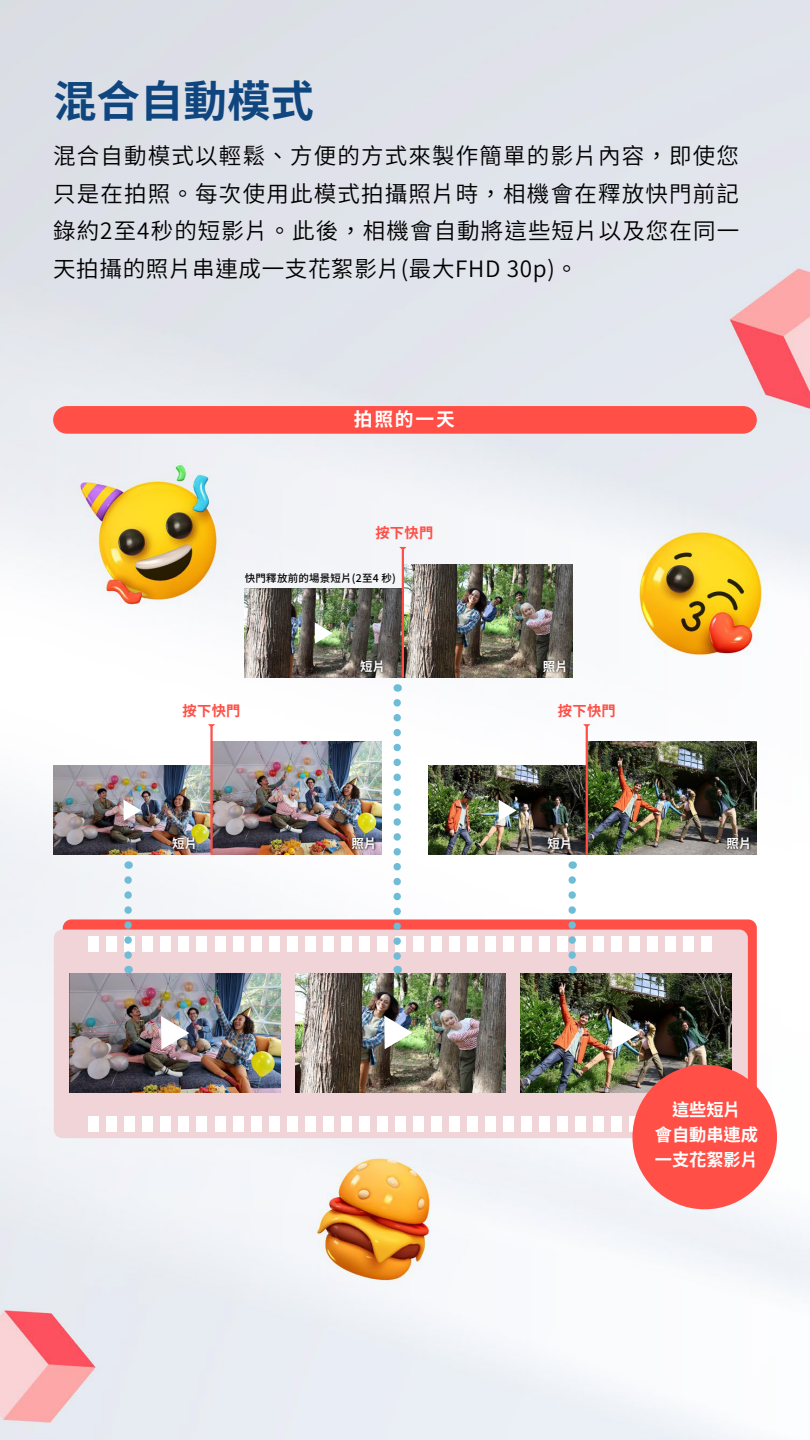
<style>
.page{position:relative;width:810px;height:1440px;background:#fff}
.page>*{position:absolute;margin:0;border:0;box-sizing:border-box;transform-origin:0 0}
.t1{font:700 43.5px "Source Han Sans TW";color:#10467f}
.t2{font:22.5px/37.5px "Source Han Sans TW";letter-spacing:.04em;color:#000;text-align:justify}
.t3{font:700 18.75px "Source Han Sans TW";letter-spacing:.1em;color:#fff}
.t4{font:700 17.25px/25px "Source Han Sans TW";letter-spacing:-.005em;color:#fff;text-align:center}
.t5{font:700 14.25px "Source Han Sans TW";letter-spacing:.02em;color:#ff4f46}
.t6{font:700 12.45px "Source Han Sans TW";letter-spacing:.02em;color:#fff}
.t7{font:500 10.5px "Source Han Sans TW";letter-spacing:.02em;color:#000}
</style>
<div class="page">
<img style="left:0;top:0;width:810px;height:1440px">
<img style="left:588px;top:741px;width:169px;height:114px">
<img style="left:723px;top:834px;width:32px;height:31px">
<img style="left:428px;top:766px;width:158px;height:89px">
<img style="left:544px;top:834px;width:32px;height:31px">
<svg style="left:499px;top:800px;width:18px;height:21px"></svg>
<img style="left:404px;top:564px;width:169px;height:114px">
<img style="left:539px;top:657px;width:32px;height:30px">
<img style="left:244px;top:588px;width:158px;height:90px">
<img style="left:357px;top:657px;width:32px;height:31px">
<svg style="left:315px;top:622px;width:18px;height:22px"></svg>
<img style="left:213px;top:741px;width:169px;height:114px">
<img style="left:348px;top:834px;width:32px;height:31px">
<img style="left:53px;top:766px;width:157px;height:89px">
<img style="left:169px;top:834px;width:32px;height:31px">
<svg style="left:123px;top:800px;width:18px;height:21px"></svg>
<div style="left:53px;top:406px;width:704px;height:28px;background:#ff4f46;border-radius:14px"></div>
<div style="left:63px;top:919px;width:694px;height:209px;background:#ff4f46;border-radius:9px"></div>
<div style="left:54px;top:930px;width:694px;height:208px;background:#f1d4d7;border-radius:9px"></div>
<div style="left:89px;top:1116px;width:10px;height:15px;background:#fff"></div>
<div style="left:215px;top:1116px;width:10px;height:15px;background:#fff"></div>
<div style="left:341px;top:1116px;width:10px;height:15px;background:#fff"></div>
<div style="left:467px;top:1116px;width:11px;height:15px;background:#fff"></div>
<div style="left:593px;top:1116px;width:11px;height:15px;background:#fff"></div>
<div style="left:629px;top:1116px;width:11px;height:15px;background:#fff"></div>
<div style="left:107px;top:1116px;width:10px;height:15px;background:#fff"></div>
<div style="left:233px;top:1116px;width:10px;height:15px;background:#fff"></div>
<div style="left:359px;top:1116px;width:11px;height:15px;background:#fff"></div>
<div style="left:485px;top:1116px;width:11px;height:15px;background:#fff"></div>
<div style="left:125px;top:1116px;width:10px;height:15px;background:#fff"></div>
<div style="left:251px;top:1116px;width:10px;height:15px;background:#fff"></div>
<div style="left:377px;top:1116px;width:11px;height:15px;background:#fff"></div>
<div style="left:503px;top:1116px;width:11px;height:15px;background:#fff"></div>
<div style="left:143px;top:1116px;width:10px;height:15px;background:#fff"></div>
<div style="left:269px;top:1116px;width:10px;height:15px;background:#fff"></div>
<div style="left:395px;top:1116px;width:11px;height:15px;background:#fff"></div>
<div style="left:521px;top:1116px;width:11px;height:15px;background:#fff"></div>
<div style="left:161px;top:1116px;width:10px;height:15px;background:#fff"></div>
<div style="left:287px;top:1116px;width:10px;height:15px;background:#fff"></div>
<div style="left:413px;top:1116px;width:11px;height:15px;background:#fff"></div>
<div style="left:539px;top:1116px;width:11px;height:15px;background:#fff"></div>
<div style="left:179px;top:1116px;width:10px;height:15px;background:#fff"></div>
<div style="left:305px;top:1116px;width:10px;height:15px;background:#fff"></div>
<div style="left:431px;top:1116px;width:11px;height:15px;background:#fff"></div>
<div style="left:557px;top:1116px;width:11px;height:15px;background:#fff"></div>
<div style="left:197px;top:1116px;width:10px;height:15px;background:#fff"></div>
<div style="left:323px;top:1116px;width:10px;height:15px;background:#fff"></div>
<div style="left:449px;top:1116px;width:11px;height:15px;background:#fff"></div>
<div style="left:575px;top:1116px;width:11px;height:15px;background:#fff"></div>
<div style="left:611px;top:1116px;width:11px;height:15px;background:#fff"></div>
<div style="left:89px;top:936px;width:10px;height:16px;background:#fff"></div>
<div style="left:215px;top:936px;width:10px;height:16px;background:#fff"></div>
<div style="left:341px;top:936px;width:10px;height:16px;background:#fff"></div>
<div style="left:467px;top:936px;width:11px;height:16px;background:#fff"></div>
<div style="left:593px;top:936px;width:11px;height:16px;background:#fff"></div>
<div style="left:629px;top:936px;width:11px;height:16px;background:#fff"></div>
<div style="left:107px;top:936px;width:10px;height:16px;background:#fff"></div>
<div style="left:233px;top:936px;width:10px;height:16px;background:#fff"></div>
<div style="left:359px;top:936px;width:11px;height:16px;background:#fff"></div>
<div style="left:485px;top:936px;width:11px;height:16px;background:#fff"></div>
<div style="left:647px;top:936px;width:11px;height:16px;background:#fff"></div>
<div style="left:125px;top:936px;width:10px;height:16px;background:#fff"></div>
<div style="left:251px;top:936px;width:10px;height:16px;background:#fff"></div>
<div style="left:377px;top:936px;width:11px;height:16px;background:#fff"></div>
<div style="left:503px;top:936px;width:11px;height:16px;background:#fff"></div>
<div style="left:665px;top:936px;width:11px;height:16px;background:#fff"></div>
<div style="left:143px;top:936px;width:10px;height:16px;background:#fff"></div>
<div style="left:269px;top:936px;width:10px;height:16px;background:#fff"></div>
<div style="left:395px;top:936px;width:11px;height:16px;background:#fff"></div>
<div style="left:521px;top:936px;width:11px;height:16px;background:#fff"></div>
<div style="left:683px;top:936px;width:11px;height:16px;background:#fff"></div>
<div style="left:161px;top:936px;width:10px;height:16px;background:#fff"></div>
<div style="left:287px;top:936px;width:10px;height:16px;background:#fff"></div>
<div style="left:413px;top:936px;width:11px;height:16px;background:#fff"></div>
<div style="left:539px;top:936px;width:11px;height:16px;background:#fff"></div>
<div style="left:701px;top:936px;width:11px;height:16px;background:#fff"></div>
<div style="left:179px;top:936px;width:10px;height:16px;background:#fff"></div>
<div style="left:305px;top:936px;width:10px;height:16px;background:#fff"></div>
<div style="left:431px;top:936px;width:11px;height:16px;background:#fff"></div>
<div style="left:557px;top:936px;width:11px;height:16px;background:#fff"></div>
<div style="left:197px;top:936px;width:10px;height:16px;background:#fff"></div>
<div style="left:323px;top:936px;width:10px;height:16px;background:#fff"></div>
<div style="left:449px;top:936px;width:11px;height:16px;background:#fff"></div>
<div style="left:575px;top:936px;width:11px;height:16px;background:#fff"></div>
<div style="left:611px;top:936px;width:11px;height:16px;background:#fff"></div>
<img style="left:521px;top:973px;width:210px;height:119px">
<img style="left:295px;top:973px;width:211px;height:119px">
<img style="left:70px;top:973px;width:211px;height:119px">
<svg style="left:384px;top:1016px;width:29px;height:33px"></svg>
<svg style="left:612px;top:1016px;width:28px;height:34px"></svg>
<div style="left:632px;top:1065px;width:145px;height:144px;background:#ff4f46;border-radius:50%"></div>
<svg style="left:568px;top:880px;width:8px;height:93px"></svg>
<svg style="left:124px;top:880px;width:8px;height:93px"></svg>
<svg style="left:393px;top:703px;width:8px;height:270px"></svg>
<hr style="left:210px;top:727px;width:3px;height:128px;background:#ff4f46">
<svg style="left:208px;top:724px;width:7px;height:4px"></svg>
<hr style="left:586px;top:727px;width:2px;height:128px;background:#ff4f46">
<svg style="left:583px;top:724px;width:7px;height:4px"></svg>
<hr style="left:402px;top:549px;width:2px;height:129px;background:#ff4f46">
<svg style="left:399px;top:547px;width:7px;height:4px"></svg>
<svg style="left:161px;top:1016px;width:28px;height:34px"></svg>
<h1 class="t1" style="left:53px;top:77px;width:263px">混合自動模式</h1>
<p class="t2" style="left:53px;top:138px;width:688px">混合自動模式以輕鬆、方便的方式來製作簡單的影片內容，即使您只是在拍照。每次使用此模式拍攝照片時，相機會在釋放快門前記錄約2至4秒的短影片。此後，相機會自動將這些短片以及您在同一天拍攝的照片串連成一支花絮影片(最大FHD 30p)。</p>
<p class="t3" style="left:354px;top:409px;width:103px">拍照的一天</p>
<p class="t5" style="left:375px;top:525px;width:59px">按下快門</p>
<p class="t7" style="left:245px;top:572px;width:153px">快門釋放前的場景短片(2至4 秒)</p>
<p class="t6" style="left:360px;top:660px;width:27px">短片</p>
<p class="t6" style="left:543px;top:660px;width:27px">照片</p>
<p class="t5" style="left:183px;top:702px;width:59px">按下快門</p>
<p class="t5" style="left:558px;top:702px;width:59px">按下快門</p>
<p class="t6" style="left:172px;top:837px;width:27px">短片</p>
<p class="t6" style="left:351px;top:837px;width:27px">照片</p>
<p class="t6" style="left:548px;top:837px;width:27px">短片</p>
<p class="t6" style="left:727px;top:837px;width:27px">照片</p>
<p class="t4" style="left:655px;top:1097px;width:105px">這些短片<br>會自動串連成一支花絮影片</p>
</div>
